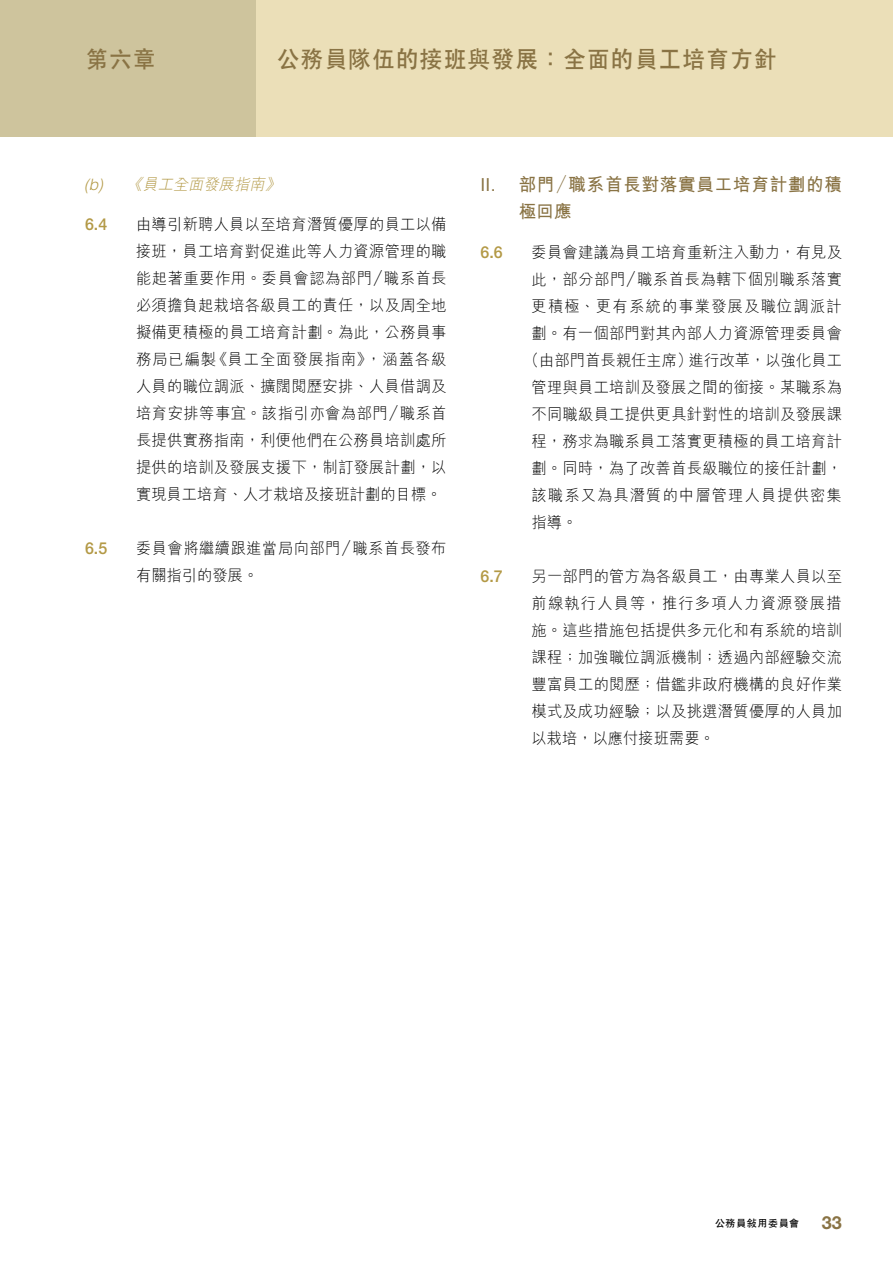
<style>
.page{position:relative;width:893px;height:1263px;background:#fff}
.page>*{position:absolute;margin:0;border:0;box-sizing:border-box;transform-origin:0 0}
.t1{font:700 24px "C Hei 2 HK";letter-spacing:.025em;color:#897344}
.t2{font:700 18px/27px "M Hei HK";letter-spacing:.045em;color:#897344}
.t3{font:700 18px "Helvetica Neue";color:#897344}
.t4{font:500 16.5px "Helvetica Neue";color:#b39946}
.t5{font:300 15.75px/27px "M Hei HK";letter-spacing:.02em;color:#000;text-align:justify}
.t6{font:300 15.75px "M Hei HK";letter-spacing:.075em;color:#000}
.t7{font:italic 300 15.75px "M Hei HK";color:#b39946}
.t8{font:700 10.2px "C Hei 2 HK";letter-spacing:.01em;color:#000}
</style>
<div class="page">
<div style="left:0;top:0;width:893px;height:136px;background:#ebdfb8"></div>
<div style="left:0;top:0;width:255px;height:136px;background:#cec49d"></div>
<h1 class="t1" style="left:85px;top:42px;width:73px">第六章</h1>
<h1 class="t1" style="left:276px;top:42px;width:502px">公務員隊伍的接班與發展：全面的員工培育方針</h1>
<p class="t7" style="left:84px;top:173px;width:202px">(b) 《員工全面發展指南》</p>
<p class="t4" style="left:85px;top:214px;width:24px">6.4</p>
<p class="t5" style="left:136px;top:210px;width:312px">由導引新聘人員以至培育潛質優厚的員工以備接班，員工培育對促進此等人力資源管理的職能起著重要作用。委員會認為部門／職系首長必須擔負起栽培各級員工的責任，以及周全地擬備更積極的員工培育計劃。為此，公務員事務局已編製《員工全面發展指南》，涵蓋各級人員的職位調派、擴闊閱歷安排、人員借調及培育安排等事宜。該指引亦會為部門／職系首長提供實務指南，利便他們在公務員培訓處所提供的培訓及發展支援下，制訂發展計劃，以實現員工培育、人才栽培及接班計劃的目標。</p>
<p class="t4" style="left:85px;top:538px;width:24px">6.5</p>
<p class="t5" style="left:136px;top:534px;width:312px">委員會將繼續跟進當局向部門／職系首長發布有關指引的發展。</p>
<p class="t2" style="left:519px;top:170px;width:325px;text-indent:-38px">II. 部門／職系首長對落實員工培育計劃的積極回應</p>
<p class="t4" style="left:480px;top:243px;width:24px">6.6</p>
<p class="t5" style="left:532px;top:238px;width:312px">委員會建議為員工培育重新注入動力，有見及</p>
<p class="t5" style="left:532px;top:265px;width:312px">此，部分部門／職系首長為轄下個別職系落實</p>
<p class="t6" style="left:532px;top:295px;width:312px">更積極、更有系統的事業發展及職位調派計</p>
<p class="t5" style="left:532px;top:319px;width:312px">劃。有一個部門對其內部人力資源管理委員會</p>
<p class="t5" style="left:524px;top:346px;width:320px">（由部門首長親任主席）進行改革，以強化員工</p>
<p class="t5" style="left:532px;top:373px;width:312px">管理與員工培訓及發展之間的銜接。某職系為</p>
<p class="t5" style="left:532px;top:400px;width:312px">不同職級員工提供更具針對性的培訓及發展課</p>
<p class="t5" style="left:532px;top:427px;width:312px">程，務求為職系員工落實更積極的員工培育計</p>
<p class="t5" style="left:532px;top:454px;width:312px">劃。同時，為了改善首長級職位的接任計劃，</p>
<p class="t6" style="left:532px;top:484px;width:312px">該職系又為具潛質的中層管理人員提供密集</p>
<p class="t5" style="left:532px;top:508px;width:47px">指導。</p>
<p class="t4" style="left:480px;top:567px;width:24px">6.7</p>
<p class="t5" style="left:532px;top:562px;width:312px">另一部門的管方為各級員工，由專業人員以至前線執行人員等，推行多項人力資源發展措施。這些措施包括提供多元化和有系統的培訓課程；加強職位調派機制；透過內部經驗交流豐富員工的閱歷；借鑑非政府機構的良好作業模式及成功經驗；以及挑選潛質優厚的人員加以栽培，以應付接班需要。</p>
<p class="t8" style="left:715px;top:1215px;width:86px">公務員敍用委員會</p>
<p class="t3" style="left:822px;top:1211px;width:22px">33</p>
</div>
